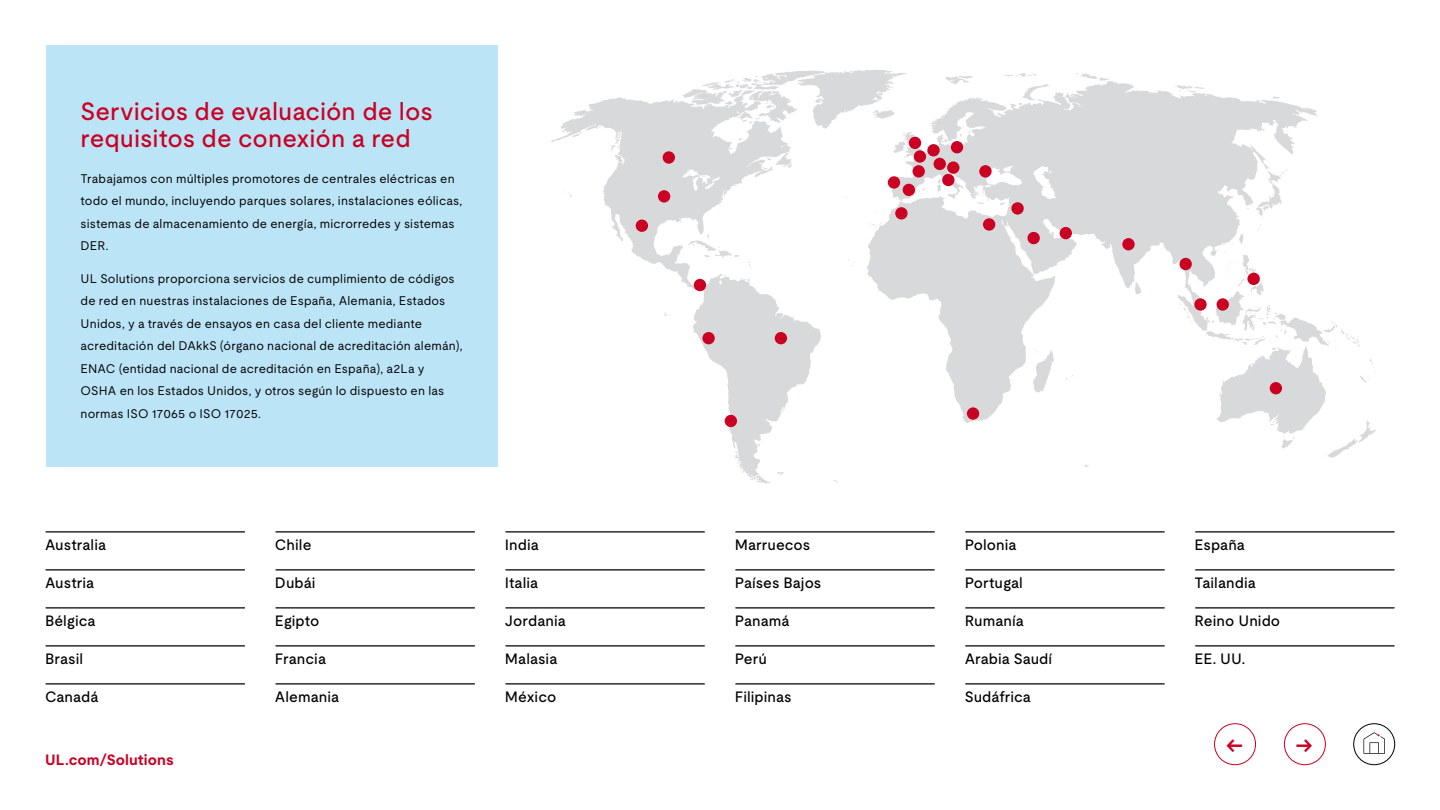
<style>
.page{position:relative;width:1440px;height:810px;background:#fff}
.page>*{position:absolute;margin:0;border:0;box-sizing:border-box;transform-origin:0 0}
.Body_copy_Regular_12pt{font:500 25px/26.2px "UL Moderat";color:#ca0123}
.Button_Text_Bold_18pt{font:700 20.75px "UL Moderat";color:#ca0123}
.Body_header_Bold_12pt_with_rule_above{font:500 15px "UL Moderat";letter-spacing:.005em;color:#000}
.Hyperlink_Bold_12pt{font:700 15px "UL Moderat";letter-spacing:.005em;color:#ca0123}
.Body_copy_Regular_12pt-2{font:12.5px/22.5px "UL Moderat";letter-spacing:.01em;color:#000}
</style>
<div class="page">
<div style="left:46px;top:45px;width:452px;height:421px;background:#bce4f7"></div>
<svg style="left:551px;top:70px;width:825px;height:414px"></svg>
<hr style="left:46px;top:531px;width:199px;height:1px;background:#000">
<hr style="left:46px;top:569px;width:199px;height:1px;background:#000">
<hr style="left:46px;top:607px;width:199px;height:2px;background:#000">
<hr style="left:46px;top:645px;width:199px;height:1px;background:#000">
<hr style="left:46px;top:683px;width:199px;height:1px;background:#000">
<hr style="left:276px;top:531px;width:199px;height:1px;background:#000">
<hr style="left:276px;top:569px;width:199px;height:1px;background:#000">
<hr style="left:276px;top:607px;width:199px;height:2px;background:#000">
<hr style="left:276px;top:645px;width:199px;height:1px;background:#000">
<hr style="left:276px;top:683px;width:199px;height:1px;background:#000">
<hr style="left:505px;top:531px;width:200px;height:1px;background:#000">
<hr style="left:505px;top:569px;width:200px;height:1px;background:#000">
<hr style="left:505px;top:607px;width:200px;height:2px;background:#000">
<hr style="left:505px;top:645px;width:200px;height:1px;background:#000">
<hr style="left:505px;top:683px;width:200px;height:1px;background:#000">
<hr style="left:735px;top:531px;width:200px;height:1px;background:#000">
<hr style="left:735px;top:569px;width:200px;height:1px;background:#000">
<hr style="left:735px;top:607px;width:200px;height:2px;background:#000">
<hr style="left:735px;top:645px;width:200px;height:1px;background:#000">
<hr style="left:735px;top:683px;width:200px;height:1px;background:#000">
<hr style="left:965px;top:531px;width:200px;height:1px;background:#000">
<hr style="left:965px;top:569px;width:200px;height:1px;background:#000">
<hr style="left:965px;top:607px;width:200px;height:2px;background:#000">
<hr style="left:965px;top:645px;width:200px;height:1px;background:#000">
<hr style="left:965px;top:683px;width:200px;height:1px;background:#000">
<hr style="left:1195px;top:531px;width:200px;height:1px;background:#000">
<hr style="left:1195px;top:569px;width:200px;height:1px;background:#000">
<hr style="left:1195px;top:607px;width:200px;height:2px;background:#000">
<hr style="left:1195px;top:645px;width:200px;height:1px;background:#000">
<div style="left:636px;top:220px;width:12px;height:12px;background:#ca0123;border-radius:50%"></div>
<div style="left:658px;top:190px;width:12px;height:13px;background:#ca0123;border-radius:50%"></div>
<div style="left:775px;top:332px;width:12px;height:12px;background:#ca0123;border-radius:50%"></div>
<div style="left:983px;top:218px;width:12px;height:13px;background:#ca0123;border-radius:50%"></div>
<div style="left:903px;top:184px;width:12px;height:12px;background:#ca0123;border-radius:50%"></div>
<div style="left:913px;top:165px;width:12px;height:13px;background:#ca0123;border-radius:50%"></div>
<div style="left:927px;top:144px;width:13px;height:12px;background:#ca0123;border-radius:50%"></div>
<div style="left:909px;top:137px;width:12px;height:12px;background:#ca0123;border-radius:50%"></div>
<div style="left:942px;top:174px;width:13px;height:12px;background:#ca0123;border-radius:50%"></div>
<div style="left:725px;top:415px;width:12px;height:12px;background:#ca0123;border-radius:50%"></div>
<div style="left:1270px;top:382px;width:12px;height:12px;background:#ca0123;border-radius:50%"></div>
<div style="left:947px;top:161px;width:12px;height:13px;background:#ca0123;border-radius:50%"></div>
<div style="left:914px;top:150px;width:12px;height:13px;background:#ca0123;border-radius:50%"></div>
<div style="left:1060px;top:227px;width:12px;height:12px;background:#ca0123;border-radius:50%"></div>
<div style="left:1122px;top:238px;width:13px;height:12px;background:#ca0123;border-radius:50%"></div>
<svg style="left:1011px;top:202px;width:13px;height:13px"></svg>
<div style="left:934px;top:158px;width:12px;height:12px;background:#ca0123;border-radius:50%"></div>
<svg style="left:1194px;top:298px;width:13px;height:13px"></svg>
<div style="left:1217px;top:298px;width:12px;height:13px;background:#ca0123;border-radius:50%"></div>
<div style="left:895px;top:207px;width:13px;height:13px;background:#ca0123;border-radius:50%"></div>
<div style="left:888px;top:176px;width:12px;height:13px;background:#ca0123;border-radius:50%"></div>
<div style="left:694px;top:279px;width:12px;height:12px;background:#ca0123;border-radius:50%"></div>
<div style="left:702px;top:332px;width:13px;height:12px;background:#ca0123;border-radius:50%"></div>
<div style="left:1247px;top:273px;width:13px;height:12px;background:#ca0123;border-radius:50%"></div>
<div style="left:951px;top:141px;width:12px;height:12px;background:#ca0123;border-radius:50%"></div>
<div style="left:979px;top:165px;width:13px;height:13px;background:#ca0123;border-radius:50%"></div>
<div style="left:1027px;top:232px;width:13px;height:12px;background:#ca0123;border-radius:50%"></div>
<div style="left:1179px;top:258px;width:13px;height:12px;background:#ca0123;border-radius:50%"></div>
<div style="left:967px;top:407px;width:12px;height:13px;background:#ca0123;border-radius:50%"></div>
<div style="left:1214px;top:723px;width:42px;height:42px;border:1px solid #ca0123;border-radius:50%"></div>
<div style="left:1284px;top:723px;width:42px;height:42px;border:1px solid #ca0123;border-radius:50%"></div>
<div style="left:1353px;top:723px;width:42px;height:42px;border:1px solid #000;border-radius:50%"></div>
<svg style="left:1364px;top:732px;width:21px;height:22px"></svg>
<div style="left:663px;top:151px;width:12px;height:13px;background:#ca0123;border-radius:50%"></div>
<p class="Body_copy_Regular_12pt" style="left:81px;top:98px;width:354px">Servicios de evaluación de los requisitos de conexión a red</p>
<p class="Body_copy_Regular_12pt-2" style="left:81px;top:167px;width:383px">Trabajamos con múltiples promotores de centrales eléctricas en todo el mundo, incluyendo parques solares, instalaciones eólicas, sistemas de almacenamiento de energía, microrredes y sistemas DER.</p>
<p class="Body_copy_Regular_12pt-2" style="left:81px;top:267px;width:383px">UL Solutions proporciona servicios de cumplimiento de códigos de red en nuestras instalaciones de España, Alemania, Estados Unidos, y a través de ensayos en casa del cliente mediante acreditación del DAkkS (órgano nacional de acreditación alemán), ENAC (entidad nacional de acreditación en España), a2La y OSHA en los Estados Unidos, y otros según lo dispuesto en las normas ISO 17065 o ISO 17025.</p>
<p class="Body_header_Bold_12pt_with_rule_above" style="left:45px;top:533px;width:62px">Australia</p>
<p class="Body_header_Bold_12pt_with_rule_above" style="left:45px;top:571px;width:51px">Austria</p>
<p class="Body_header_Bold_12pt_with_rule_above" style="left:45px;top:609px;width:52px">Bélgica</p>
<p class="Body_header_Bold_12pt_with_rule_above" style="left:45px;top:647px;width:40px">Brasil</p>
<p class="Body_header_Bold_12pt_with_rule_above" style="left:45px;top:685px;width:55px">Canadá</p>
<p class="Hyperlink_Bold_12pt" style="left:45px;top:748px;width:130px">UL.com/Solutions</p>
<p class="Body_header_Bold_12pt_with_rule_above" style="left:275px;top:533px;width:38px">Chile</p>
<p class="Body_header_Bold_12pt_with_rule_above" style="left:275px;top:571px;width:42px">Dubái</p>
<p class="Body_header_Bold_12pt_with_rule_above" style="left:275px;top:609px;width:46px">Egipto</p>
<p class="Body_header_Bold_12pt_with_rule_above" style="left:275px;top:647px;width:52px">Francia</p>
<p class="Body_header_Bold_12pt_with_rule_above" style="left:275px;top:685px;width:66px">Alemania</p>
<p class="Body_header_Bold_12pt_with_rule_above" style="left:505px;top:533px;width:35px">India</p>
<p class="Body_header_Bold_12pt_with_rule_above" style="left:505px;top:571px;width:35px">Italia</p>
<p class="Body_header_Bold_12pt_with_rule_above" style="left:505px;top:609px;width:62px">Jordania</p>
<p class="Body_header_Bold_12pt_with_rule_above" style="left:505px;top:647px;width:54px">Malasia</p>
<p class="Body_header_Bold_12pt_with_rule_above" style="left:505px;top:685px;width:53px">México</p>
<p class="Body_header_Bold_12pt_with_rule_above" style="left:735px;top:533px;width:77px">Marruecos</p>
<p class="Body_header_Bold_12pt_with_rule_above" style="left:735px;top:571px;width:88px">Países Bajos</p>
<p class="Body_header_Bold_12pt_with_rule_above" style="left:735px;top:609px;width:56px">Panamá</p>
<p class="Body_header_Bold_12pt_with_rule_above" style="left:735px;top:647px;width:34px">Perú</p>
<p class="Body_header_Bold_12pt_with_rule_above" style="left:735px;top:685px;width:59px">Filipinas</p>
<p class="Body_header_Bold_12pt_with_rule_above" style="left:965px;top:533px;width:53px">Polonia</p>
<p class="Body_header_Bold_12pt_with_rule_above" style="left:965px;top:571px;width:60px">Portugal</p>
<p class="Body_header_Bold_12pt_with_rule_above" style="left:965px;top:609px;width:61px">Rumanía</p>
<p class="Body_header_Bold_12pt_with_rule_above" style="left:965px;top:647px;width:89px">Arabia Saudí</p>
<p class="Body_header_Bold_12pt_with_rule_above" style="left:965px;top:685px;width:68px">Sudáfrica</p>
<p class="Body_header_Bold_12pt_with_rule_above" style="left:1195px;top:533px;width:52px">España</p>
<p class="Body_header_Bold_12pt_with_rule_above" style="left:1195px;top:571px;width:63px">Tailandia</p>
<p class="Body_header_Bold_12pt_with_rule_above" style="left:1195px;top:609px;width:87px">Reino Unido</p>
<p class="Body_header_Bold_12pt_with_rule_above" style="left:1195px;top:647px;width:52px">EE. UU.</p>
<p class="Button_Text_Bold_18pt" style="left:1226px;top:729px;width:18px">←</p>
<p class="Button_Text_Bold_18pt" style="left:1296px;top:729px;width:18px">→</p>
</div>
